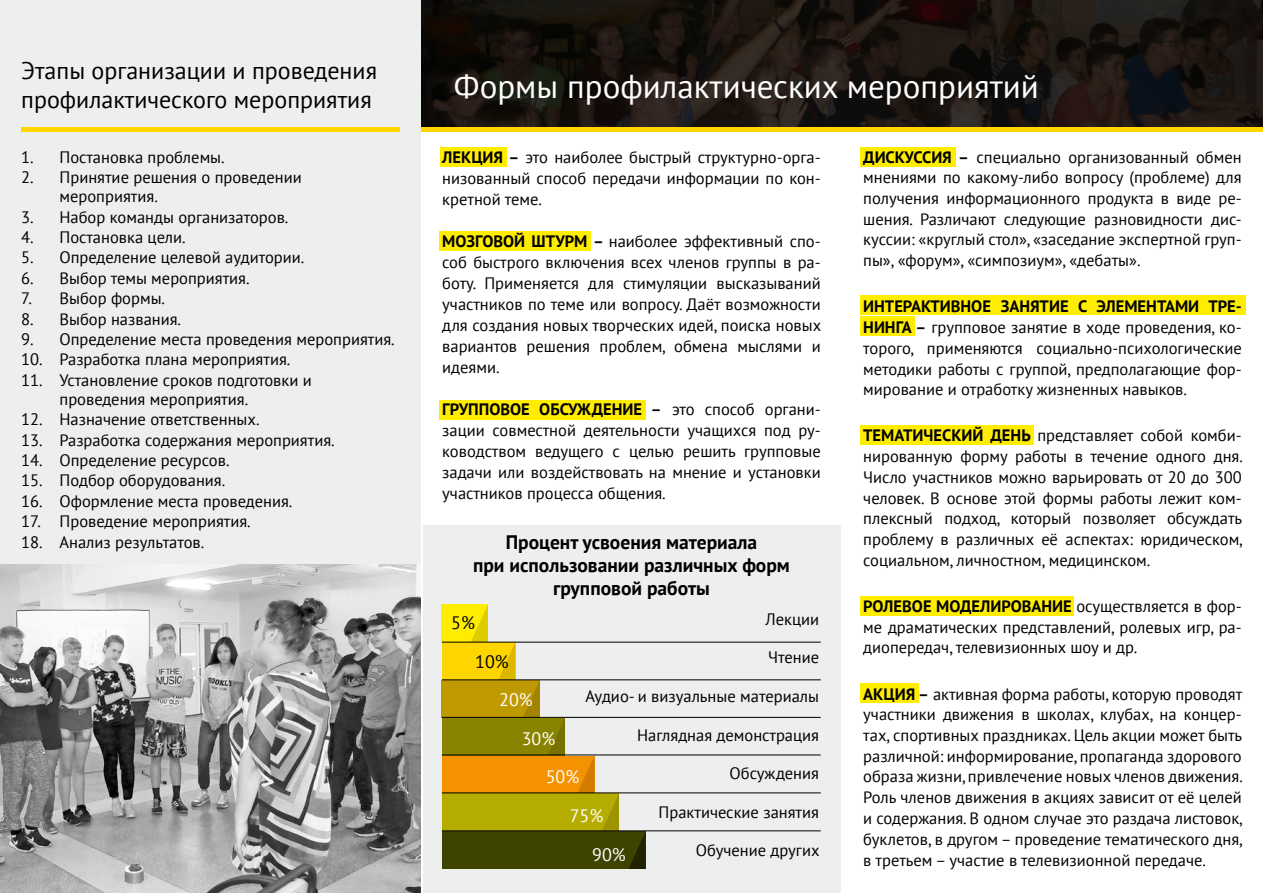
<style>
.page{position:relative;width:1263px;height:893px;background:#fff}
.page>*{position:absolute;margin:0;border:0;box-sizing:border-box;transform-origin:0 0}
.t1{font:33px "PT Sans";color:#fff}
.t2{font:24px/28.8px "PT Sans";color:#000}
.t3{font:700 19.5px/23.4px "PT Sans";color:#000;text-align:center}
.t4{font:18px "PT Sans";color:#fff}
.t5{font:18px "PT Sans";color:#000}
.t6{font:16.5px/20.7px "PT Sans";color:#000;text-align:justify}
.s1{font-weight:700}
</style>
<div class="page">
<div style="left:440px;top:147px;width:67px;height:20px;background:#ffed00"></div>
<div style="left:860px;top:147px;width:96px;height:20px;background:#ffed00"></div>
<div style="left:860px;top:295px;width:386px;height:20px;background:#ffed00"></div>
<div style="left:860px;top:317px;width:55px;height:19px;background:#ffed00"></div>
<div style="left:860px;top:425px;width:174px;height:19px;background:#ffed00"></div>
<div style="left:860px;top:596px;width:214px;height:20px;background:#ffed00"></div>
<div style="left:860px;top:683px;width:58px;height:19px;background:#ffed00"></div>
<div style="left:440px;top:231px;width:151px;height:20px;background:#ffed00"></div>
<div style="left:440px;top:400px;width:206px;height:20px;background:#ffed00"></div>
<div style="left:0;top:0;width:421px;height:747px;background:#edeeee"></div>
<img style="left:421px;top:0;width:842px;height:127px">
<div style="left:21px;top:127px;width:379px;height:5px;background:#ffd500"></div>
<div style="left:421px;top:127px;width:842px;height:5px;background:#ffd500"></div>
<img style="left:0;top:564px;width:421px;height:329px">
<div style="left:423px;top:525px;width:418px;height:368px;background:#edeeee"></div>
<div style="left:442px;top:604px;width:46px;height:38px;background:#ffed00"></div>
<div style="left:442px;top:717px;width:123px;height:38px;background:#898400"></div>
<div style="left:442px;top:642px;width:73px;height:38px;background:#ffd500"></div>
<div style="left:442px;top:755px;width:153px;height:38px;background:#f49200"></div>
<div style="left:442px;top:680px;width:98px;height:38px;background:#be9900"></div>
<div style="left:442px;top:793px;width:177px;height:38px;background:#b5ac00"></div>
<div style="left:442px;top:831px;width:204px;height:38px;background:#3f4300"></div>
<hr style="left:442px;top:642px;width:379px;height:1px;background:#000">
<hr style="left:442px;top:680px;width:379px;height:1px;background:#000">
<hr style="left:442px;top:717px;width:379px;height:1px;background:#000">
<hr style="left:442px;top:755px;width:379px;height:1px;background:#000">
<hr style="left:442px;top:793px;width:379px;height:1px;background:#000">
<hr style="left:442px;top:831px;width:379px;height:1px;background:#000">
<svg style="left:471px;top:605px;width:17px;height:37px"></svg>
<svg style="left:498px;top:642px;width:17px;height:38px"></svg>
<svg style="left:523px;top:679px;width:17px;height:38px"></svg>
<svg style="left:548px;top:717px;width:17px;height:38px"></svg>
<svg style="left:577px;top:755px;width:18px;height:38px"></svg>
<svg style="left:602px;top:793px;width:17px;height:38px"></svg>
<svg style="left:629px;top:831px;width:17px;height:38px"></svg>
<h2 class="t2" style="left:21px;top:56px;width:357px">Этапы организации и проведения профилактического мероприятия</h2>
<p class="t6" style="left:21px;top:146px;width:205px">1. Постановка проблемы.</p>
<p class="t6" style="left:60px;top:167px;width:244px;line-height:19.5px;text-indent:-38px">2. Принятие решения о проведении мероприятия.</p>
<p class="t6" style="left:21px;top:206px;width:269px">3. Набор команды организаторов.</p>
<p class="t6" style="left:21px;top:227px;width:166px">4. Постановка цели.</p>
<p class="t6" style="left:21px;top:247px;width:285px">5. Определение целевой аудитории.</p>
<p class="t6" style="left:21px;top:267px;width:230px">6. Выбор темы мероприятия.</p>
<p class="t6" style="left:21px;top:288px;width:145px">7. Выбор формы.</p>
<p class="t6" style="left:21px;top:308px;width:161px">8. Выбор названия.</p>
<p class="t6" style="left:21px;top:328px;width:375px">9. Определение места проведения мероприятия.</p>
<p class="t6" style="left:21px;top:349px;width:271px">10. Разработка плана мероприятия.</p>
<p class="t6" style="left:60px;top:370px;width:254px;line-height:19.5px;text-indent:-38px">11. Установление сроков подготовки и проведения мероприятия.</p>
<p class="t6" style="left:21px;top:409px;width:240px">12. Назначение ответственных.</p>
<p class="t6" style="left:21px;top:429px;width:315px">13. Разработка содержания мероприятия.</p>
<p class="t6" style="left:21px;top:450px;width:210px">14. Определение ресурсов.</p>
<p class="t6" style="left:21px;top:470px;width:206px">15. Подбор оборудования.</p>
<p class="t6" style="left:21px;top:490px;width:273px">16. Оформление места проведения.</p>
<p class="t6" style="left:21px;top:511px;width:231px">17. Проведение мероприятия.</p>
<p class="t6" style="left:21px;top:531px;width:185px">18. Анализ результатов.</p>
<h1 class="t1" style="left:454px;top:65px;width:586px">Формы профилактических мероприятий</h1>
<p class="t6" style="left:442px;top:146px;width:380px"><span class="s1">ЛЕКЦИЯ –</span> это наиболее быстрый структурно-орга&shy;низованный способ передачи информации по кон&shy;кретной теме.</p>
<p class="t6" style="left:442px;top:230px;width:380px"><span class="s1">МОЗГОВОЙ ШТУРМ –</span> наиболее эффективный спо&shy;соб быстрого включения всех членов группы в ра&shy;боту. Применяется для стимуляции высказываний участников по теме или вопросу. Даёт возможности для создания новых творческих идей, поиска новых вариантов решения проблем, обмена мыслями и идеями.</p>
<p class="t6" style="left:442px;top:398px;width:380px"><span class="s1">ГРУППОВОЕ ОБСУЖДЕНИЕ –</span> это способ органи&shy;зации совместной деятельности учащихся под ру&shy;ководством ведущего с целью решить групповые задачи или воздействовать на мнение и установки участников процесса общения.</p>
<p class="t3" style="left:473px;top:530px;width:318px">Процент усвоения материала<br>при использовании различных форм групповой работы</p>
<p class="t6" style="left:765px;top:608px;width:55px">Лекции</p>
<p class="t6" style="left:768px;top:647px;width:52px">Чтение</p>
<p class="t6" style="left:585px;top:685px;width:235px">Аудио- и визуальные материалы</p>
<p class="t6" style="left:637px;top:724px;width:183px">Наглядная демонстрация</p>
<p class="t6" style="left:730px;top:763px;width:91px">Обсуждения</p>
<p class="t6" style="left:658px;top:801px;width:162px">Практические занятия</p>
<p class="t6" style="left:696px;top:840px;width:125px">Обучение других</p>
<p class="t5" style="left:451px;top:611px;width:25px">5%</p>
<p class="t5" style="left:475px;top:650px;width:35px">10%</p>
<p class="t4" style="left:499px;top:688px;width:35px">20%</p>
<p class="t4" style="left:522px;top:727px;width:35px">30%</p>
<p class="t4" style="left:546px;top:765px;width:35px">50%</p>
<p class="t4" style="left:570px;top:804px;width:35px">75%</p>
<p class="t4" style="left:592px;top:843px;width:35px">90%</p>
<p class="t6" style="left:863px;top:146px;width:380px"><span class="s1">ДИСКУССИЯ –</span> специально организованный обмен мнениями по какому-либо вопросу (проблеме) для получения информационного продукта в виде ре&shy;шения. Различают следующие разновидности дис&shy;куссии: «круглый стол», «заседание экспертной груп&shy;пы», «форум», «симпозиум», «дебаты».</p>
<p class="t6" style="left:863px;top:296px;width:380px"><span class="s1">ИНТЕРАКТИВНОЕ ЗАНЯТИЕ С ЭЛЕМЕНТАМИ ТРЕ-НИНГА –</span> групповое занятие в ходе проведения, ко&shy;торого, применяются социально-психологические методики работы с группой, предполагающие фор&shy;мирование и отработку жизненных навыков.</p>
<p class="t6" style="left:863px;top:425px;width:381px"><span class="s1">ТЕМАТИЧЕСКИЙ ДЕНЬ</span> представляет собой комби&shy;нированную форму работы в течение одного дня.<br>Число участников можно варьировать от 20 до 300 человек. В основе этой формы работы лежит ком&shy;плексный подход, который позволяет обсуждать проблему в различных её аспектах: юридическом, социальном, личностном, медицинском.</p>
<p class="t6" style="left:863px;top:595px;width:380px"><span class="s1">РОЛЕВОЕ МОДЕЛИРОВАНИЕ</span> осуществляется в фор&shy;ме драматических представлений, ролевых игр, ра&shy;диопередач, телевизионных шоу и др.</p>
<p class="t6" style="left:863px;top:683px;width:381px"><span class="s1">АКЦИЯ –</span> активная форма работы, которую проводят участники движения в школах, клубах, на концер&shy;тах, спортивных праздниках. Цель акции может быть различной: информирование, пропаганда здорового образа жизни, привлечение новых членов движения.<br>Роль членов движения в акциях зависит от её целей и содержания. В одном случае это раздача листовок, буклетов, в другом – проведение тематического дня, в третьем – участие в телевизионной передаче.</p>
</div>
